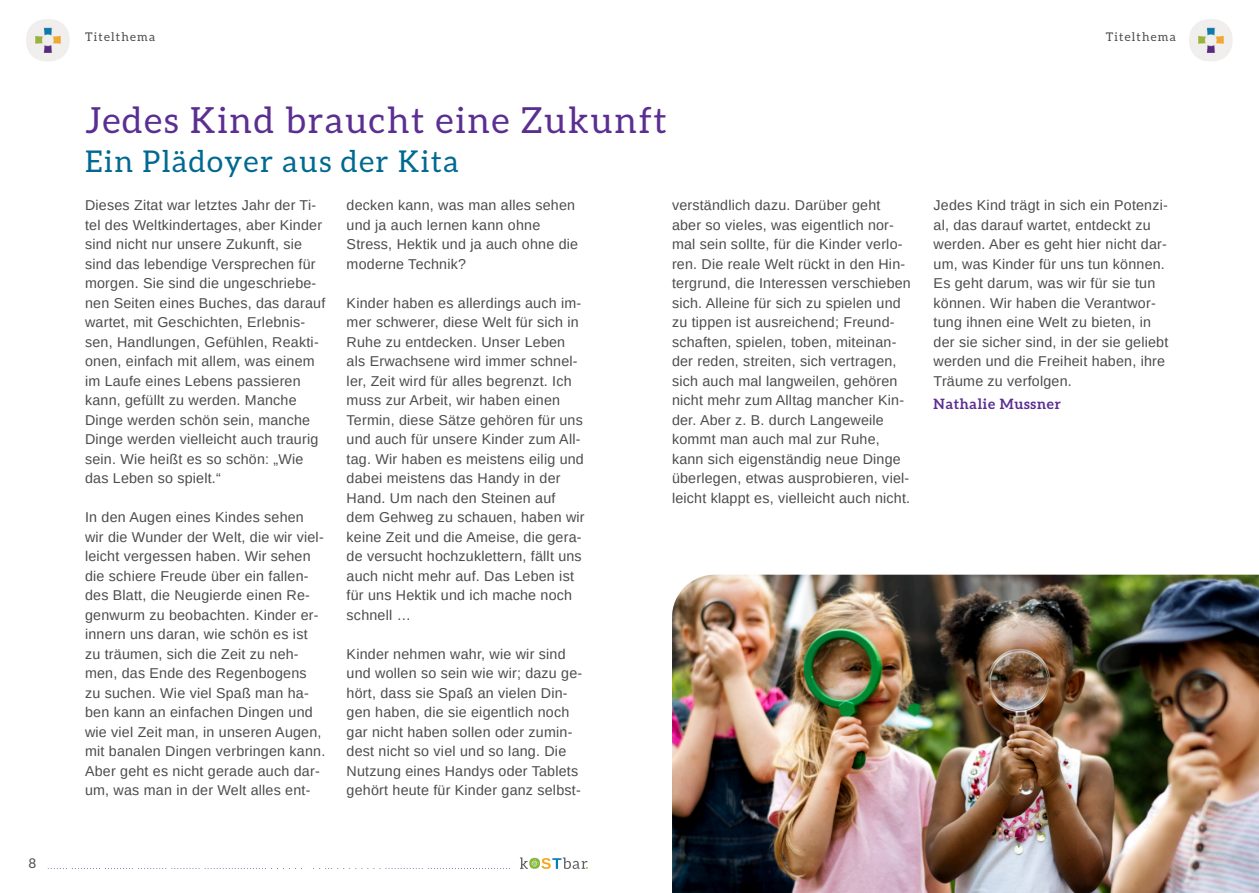
<style>
.page{position:relative;width:1259px;height:893px;background:#fff}
.page>*{position:absolute;margin:0;border:0;box-sizing:border-box;transform-origin:0 0}
.t1{font:36px "Aleo";letter-spacing:.05em;color:#5b2e91}
.t2{font:30px "Aleo";letter-spacing:.05em;color:#006991}
.t3{font:14.25px/19.5px "Arimo";letter-spacing:.015em;color:#4b4c4d}
.t4{font:700 14.25px "Aleo";letter-spacing:.05em;color:#5b2e91}
.t5{font:13.5px "Aleo";color:#4b4c4d}
.t6{font:12px "Aleo";letter-spacing:.1em;color:#4b4c4d}
</style>
<div class="page">
<img style="left:1189px;top:19px;width:43px;height:42px">
<img style="left:27px;top:19px;width:42px;height:42px">
<svg style="left:48px;top:868px;width:462px;height:1px"></svg>
<svg style="left:520px;top:857px;width:68px;height:12px"></svg>
<img style="left:672px;top:575px;width:587px;height:318px">
<p class="t5" style="left:29px;top:857px;width:9px">8</p>
<p class="t6" style="left:85px;top:32px;width:72px">Titelthema</p>
<p class="t6" style="left:1105px;top:32px;width:72px">Titelthema</p>
<h1 class="t1" style="left:85px;top:104px;width:583px">Jedes Kind braucht eine Zukunft</h1>
<h2 class="t2" style="left:85px;top:148px;width:375px">Ein Plädoyer aus der Kita</h2>
<p class="t3" style="left:85px;top:197px;width:242px">Dieses Zitat war letztes Jahr der Ti&shy;tel des Weltkindertages, aber Kinder sind nicht nur unsere Zukunft, sie sind das lebendige Versprechen für morgen. Sie sind die ungeschriebe&shy;nen Seiten eines Buches, das darauf wartet, mit Geschichten, Erlebnis&shy;sen, Handlungen, Gefühlen, Reakti&shy;onen, einfach mit allem, was einem im Laufe eines Lebens passieren kann, gefüllt zu werden. Manche Dinge werden schön sein, manche Dinge werden vielleicht auch traurig sein. Wie heißt es so schön: „Wie das Leben so spielt.“</p>
<p class="t3" style="left:85px;top:509px;width:242px">In den Augen eines Kindes sehen wir die Wunder der Welt, die wir viel&shy;leicht vergessen haben. Wir sehen die schiere Freude über ein fallen&shy;des Blatt, die Neugierde einen Re&shy;genwurm zu beobachten. Kinder er&shy;innern uns daran, wie schön es ist zu träumen, sich die Zeit zu neh&shy;men, das Ende des Regenbogens zu suchen. Wie viel Spaß man ha&shy;ben kann an einfachen Dingen und wie viel Zeit man, in unseren Augen, mit banalen Dingen verbringen kann.<br>Aber geht es nicht gerade auch dar&shy;um, was man in der Welt alles ent-</p>
<p class="t3" style="left:347px;top:197px;width:233px">decken kann, was man alles sehen und ja auch lernen kann ohne<br>Stress, Hektik und ja auch ohne die moderne Technik?</p>
<p class="t3" style="left:347px;top:294px;width:239px">Kinder haben es allerdings auch im&shy;mer schwerer, diese Welt für sich in<br>Ruhe zu entdecken. Unser Leben als Erwachsene wird immer schnel&shy;ler, Zeit wird für alles begrenzt. Ich muss zur Arbeit, wir haben einen<br>Termin, diese Sätze gehören für uns und auch für unsere Kinder zum All&shy;tag. Wir haben es meistens eilig und dabei meistens das Handy in der<br>Hand. Um nach den Steinen auf dem Gehweg zu schauen, haben wir keine Zeit und die Ameise, die gera&shy;de versucht hochzuklettern, fällt uns auch nicht mehr auf. Das Leben ist für uns Hektik und ich mache noch schnell …</p>
<p class="t3" style="left:347px;top:645px;width:237px">Kinder nehmen wahr, wie wir sind und wollen so sein wie wir; dazu ge&shy;hört, dass sie Spaß an vielen Din&shy;gen haben, die sie eigentlich noch gar nicht haben sollen oder zumin&shy;dest nicht so viel und so lang. Die Nutzung eines Handys oder Tablets gehört heute für Kinder ganz selbst-</p>
<p class="t3" style="left:672px;top:197px;width:240px">verständlich dazu. Darüber geht aber so vieles, was eigentlich nor&shy;mal sein sollte, für die Kinder verlo&shy;ren. Die reale Welt rückt in den Hin&shy;tergrund, die Interessen verschieben sich. Alleine für sich zu spielen und zu tippen ist ausreichend; Freund&shy;schaften, spielen, toben, miteinan&shy;der reden, streiten, sich vertragen, sich auch mal langweilen, gehören nicht mehr zum Alltag mancher Kin&shy;der. Aber z. B. durch Langeweile kommt man auch mal zur Ruhe, kann sich eigenständig neue Dinge überlegen, etwas ausprobieren, viel&shy;leicht klappt es, vielleicht auch nicht.</p>
<p class="t3" style="left:933px;top:197px;width:236px">Jedes Kind trägt in sich ein Potenzi&shy;al, das darauf wartet, entdeckt zu werden. Aber es geht hier nicht dar&shy;um, was Kinder für uns tun können.<br>Es geht darum, was wir für sie tun können. Wir haben die Verantwor&shy;tung ihnen eine Welt zu bieten, in der sie sicher sind, in der sie geliebt werden und die Freiheit haben, ihre Träume zu verfolgen.</p>
<p class="t4" style="left:933px;top:398px;width:129px">Nathalie Mussner</p>
</div>
